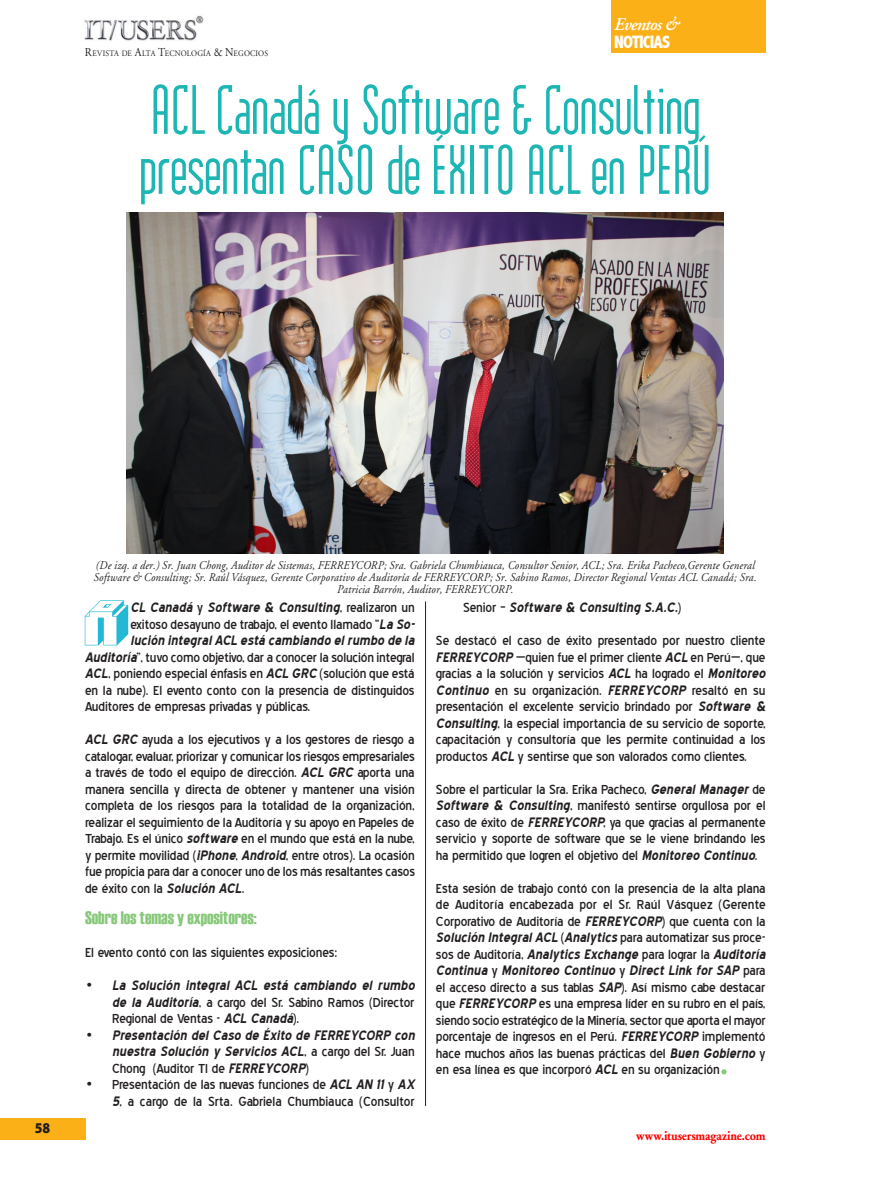
<style>
.page{position:relative;width:872px;height:1191px;background:#fff}
.page>*{position:absolute;margin:0;border:0;box-sizing:border-box;transform-origin:0 0}
.SUBTITULAR_INSTITUTI{font:69px/60px "Institution";letter-spacing:-.025em;color:#1db6b4}
.Texto_Blue_Highway_1{font:62.1px "Block Up";color:#23b9d4}
.SUBTITULAR_HAETTENSC{font:18px "Haettenschweiler";color:#88c87a}
.SUBTITULAR_Abadi_Con{font:italic 600 18px "Adobe Garamond";letter-spacing:-.05em;color:#fff}
.SUBTITULAR_Abadi_Con-2{font:800 condensed 18px "Abadi";letter-spacing:-.05em;color:#fff}
.Texto_Blue_Highway_1-2{font:16.5px/16.5px "Blue Highway";letter-spacing:-.01em;color:#231f20;text-align:justify}
.Texto_Blue_Highway_1-3{font:italic 700 16.5px/16.5px "Blue Highway";color:#231f20}
.Texto_Profit_Garamon{font:15px "Myriad MM 830 600";color:#231f20;scale:.9 1}
.Editorial_Garamond{font:700 13.5px "Adobe Garamond";letter-spacing:-.005em;color:#f00;scale:.9 1}
.Leyenda_Garamond{font:italic 12px/12px "Adobe Garamond";letter-spacing:.015em;color:#231f20;text-align:center;scale:.9 1}
.t1{font:8.4px "Adobe Garamond";letter-spacing:.02em;color:#231f20;scale:.9 1}
.s1{font-size:12px}
.s2{font-weight:400;font-style:normal}
.s3{font-weight:700;font-style:italic}
</style>
<div class="page">
<div style="left:0;top:1118px;width:85px;height:21px;background:#fbb017"></div>
<img style="left:84px;top:15px;width:120px;height:26px">
<div style="left:611px;top:0;width:154px;height:53px;background:#fbb017"></div>
<hr style="left:425px;top:601px;width:1px;height:505px;background:#231f20">
<svg style="left:721px;top:1069px;width:5px;height:5px"></svg>
<img style="left:127px;top:213px;width:597px;height:340px">
<p class="SUBTITULAR_Abadi_Con" style="left:614px;top:14px;width:66px">Eventos &amp;</p>
<p class="SUBTITULAR_Abadi_Con-2" style="left:614px;top:32px;width:58px">NOTICIAS</p>
<p class="SUBTITULAR_INSTITUTI" style="left:138px;top:79px;width:576px">ACL Canadá y Software &amp; Consulting presentan CASO de ÉXITO ACL en PERÚ</p>
<p class="t1" style="left:85px;top:49px;width:205px"><span class="s1">R</span>EVISTA DE <span class="s1">A</span>LTA <span class="s1">T</span>ECNOLOGÍA <span class="s1">&amp; N</span>EGOCIOS</p>
<p class="Texto_Profit_Garamon" style="left:35px;top:1120px;width:19px">58</p>
<p class="Leyenda_Garamond" style="left:94px;top:559px;width:738px">(De izq. a der.) Sr. Juan Chong, Auditor de Sistemas, FERREYCORP; Sra. Gabriela Chumbiauca, Consultor Senior, ACL; Sra. Erika Pacheco,Gerente General<br>Software &amp; Consulting; Sr. Raúl Vásquez, Gerente Corporativo de Auditoría de FERREYCORP; Sr. Sabino Ramos, Director Regional Ventas ACL Canadá; Sra.<br>Patricia Barrón, Auditor, FERREYCORP.</p>
<p class="Texto_Blue_Highway_1" style="left:85px;top:583px;width:47px">A</p>
<p class="Texto_Blue_Highway_1-3" style="left:130px;top:599px;width:286px">CL Canadá <span class="s2">y</span> Software &amp; Consulting<span class="s2">, realizaron un</span></p>
<p class="Texto_Blue_Highway_1-3" style="left:463px;top:599px;width:220px"><span class="s2">S e n i o r –</span> Software &amp; Consulting S.A.C.<span class="s2">)</span></p>
<p class="Texto_Blue_Highway_1-2" style="left:436px;top:632px;width:334px;text-align:left">Se destacó el caso de éxito presentado por nuestro cliente <span class="s3">FERREYCORP</span> —quien fue el primer cliente <span class="s3">ACL</span> en Perú—, que gracias a la solución y servicios <span class="s3">ACL</span> ha logrado el <span class="s3">Monitoreo Continuo</span> en su organización. <span class="s3">FERREYCORP</span> resaltó en su presentación el excelente servicio brindado por <span class="s3">Software &amp; Consulting</span>, la especial importancia de su servicio de soporte, capacitación y consultoría que les permite continuidad a los productos <span class="s3">ACL</span> y sentirse que son valorados como clientes.</p>
<p class="Texto_Blue_Highway_1-2" style="left:436px;top:781px;width:331px">Sobre el particular la Sra. Erika Pacheco, <span class="s3">General Manager</span> de <span class="s3">Software &amp; Consulting</span>, manifestó sentirse orgullosa por el caso de éxito de <span class="s3">FERREYCORP</span>, ya que gracias al permanente servicio y soporte de software que se le viene brindando les ha permitido que logren el objetivo del <span class="s3">Monitoreo Continuo</span>.</p>
<p class="Texto_Blue_Highway_1-2" style="left:436px;top:880px;width:334px;text-align:left">Esta sesión de trabajo contó con la presencia de la alta plana de Auditoría encabezada por el Sr. Raúl Vásquez (Gerente Corporativo de Auditoría de <span class="s3">FERREYCORP</span>) que cuenta con la <span class="s3">Solución IntegralACL</span> (<span class="s3">Analytics</span> para automatizar sus proce&shy;sos de Auditoría, <span class="s3">Analytics Exchange</span> para lograr la <span class="s3">Auditoría Continua</span> y <span class="s3">Monitoreo Continuo</span> y <span class="s3">Direct Link for SAP</span> p a ra el acceso directo a sus tablas <span class="s3">SAP</span>). Así mismo cabe destacar que <span class="s3">FERREYCORP</span> es una empresa líder en su rubro en el país, siendo socio estratégico de la Minería, sector que aporta el mayor porcentaje de ingresos en el Perú. <span class="s3">FERREYCORP</span> implementó hace muchos años las buenas prácticas del <span class="s3">Buen Gobierno</span> y en esa línea es que incorporó <span class="s3">ACL</span> en su organización</p>
<p class="Texto_Blue_Highway_1-2" style="left:130px;top:616px;width:289px">exitoso desayuno de trabajo, el evento llamado “<span class="s3">La So-</span></p>
<p class="Texto_Blue_Highway_1-3" style="left:130px;top:632px;width:289px">lución integralACL está cambiando elrumbo de la</p>
<p class="Texto_Blue_Highway_1-2" style="left:85px;top:649px;width:331px"><span class="s3">Auditoría</span>”, tuvo como objetivo, dar a conocer la solución integral</p>
<p class="Texto_Blue_Highway_1-2" style="left:85px;top:665px;width:331px"><span class="s3">ACL</span>, poniendo especial énfasis en <span class="s3">ACL GRC</span> (solución que está</p>
<p class="Texto_Blue_Highway_1-2" style="left:85px;top:682px;width:331px">en la nube). El evento conto con la presencia de distinguidos</p>
<p class="Texto_Blue_Highway_1-2" style="left:85px;top:698px;width:227px">Auditores de empresas privadas y públicas.</p>
<p class="Texto_Blue_Highway_1-2" style="left:85px;top:731px;width:331px"><span class="s3">ACL GRC</span> ayuda a los ejecutivos y a los gestores de riesgo a catalogar, evaluar, priorizar y comunicar los riesgos empresariales a través de todo el equipo de dirección. <span class="s3">ACL GRC</span> aporta una manera sencilla y directa de obtener y mantener una visión completa de los riesgos para la totalidad de la organización, realizar el seguimiento de la Auditoría y su apoyo en Papeles de Trabajo. Es el único <span class="s3">software</span> en el mundo que está en la nube, y permite movilidad (<span class="s3">iPhone</span>, <span class="s3">Android</span>, entre otros). La ocasión fue propicia para dar a conocer uno de los más resaltantes casos de éxito con la <span class="s3">Solución ACL</span>.</p>
<p class="SUBTITULAR_HAETTENSC" style="left:85px;top:907px;width:173px">Sobre los temas y expositores:</p>
<p class="Texto_Blue_Highway_1-2" style="left:85px;top:944px;width:254px">El evento contó con las siguientes exposiciones:</p>
<p class="Texto_Blue_Highway_1-3" style="left:112px;top:977px;width:307px;text-indent:-27px"><span class="s2">•</span> La Solución integral ACL está cambiando el rumbo de la Auditoría<span class="s2">, a cargo del Sr. Sabino Ramos (Director<br>Regional de Ventas -</span> ACL Canadá<span class="s2">).</span></p>
<p class="Texto_Blue_Highway_1-3" style="left:112px;top:1027px;width:307px;text-indent:-27px"><span class="s2">•</span> Presentación del Caso de Éxito de FERREYCORP con nuestra Solución y Servicios ACL<span class="s2">, a c a rgo d e l S r. Ju a n<br>Chong (Auditor TI de</span> FERREYCORP<span class="s2">)</span></p>
<p class="Texto_Blue_Highway_1-2" style="left:85px;top:1076px;width:334px;text-align:right">• Presentación de las nuevas funciones de <span class="s3">ACL AN 11</span>y <span class="s3">AX<br>5</span>, a cargo de la Srta. Gabriela Chumbiauca (Consultor</p>
<p class="Editorial_Garamond" style="left:636px;top:1128px;width:145px">www.itusersmagazine.com</p>
</div>
